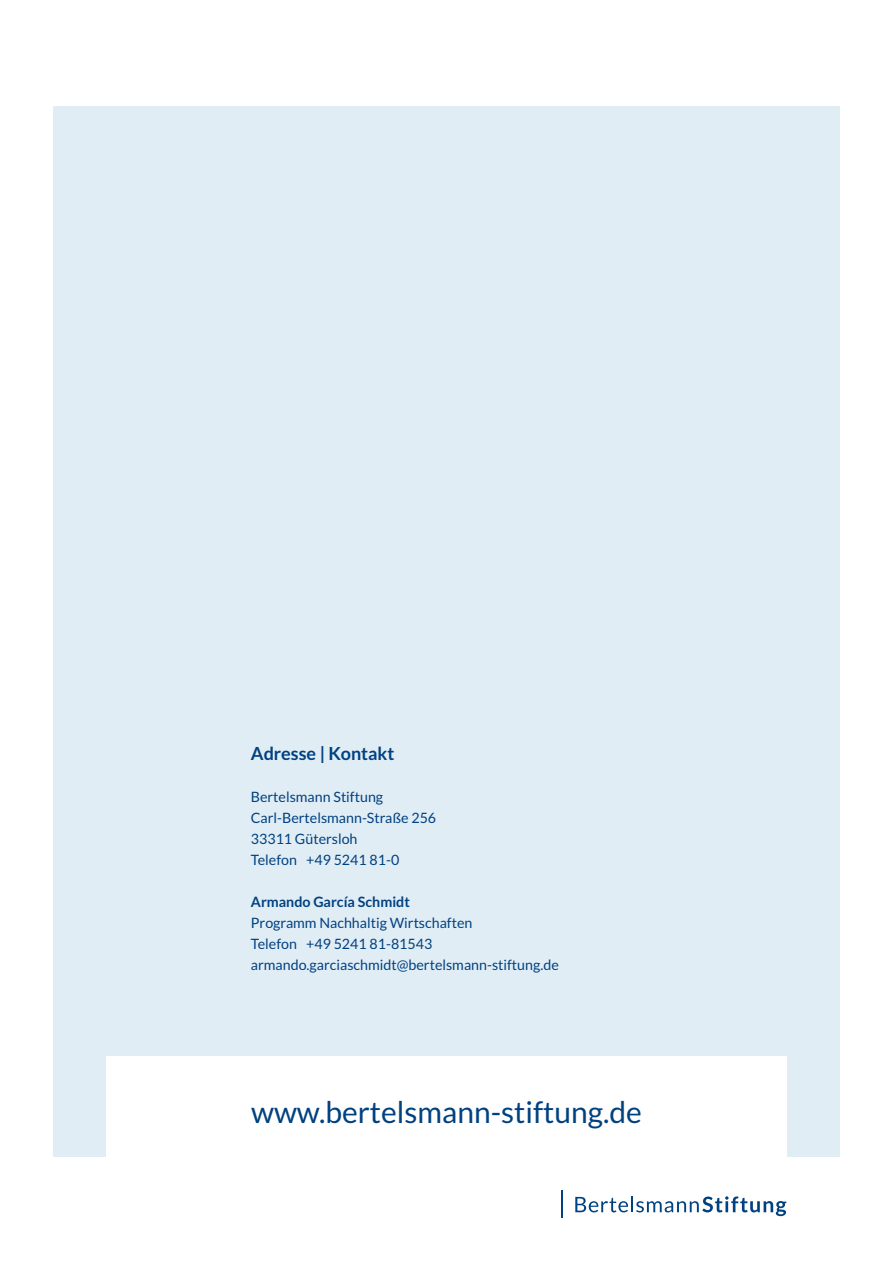
<style>
.page{position:relative;width:893px;height:1263px;background:#fff}
.page>*{position:absolute;margin:0;border:0;box-sizing:border-box;transform-origin:0 0}
.t1{font:30px "Lato";color:#004180}
.t2{font:700 18px "Lato";color:#004180}
.t3{font:14.25px/21px "Lato";color:#004180}
.t4{font:700 14.25px "Lato";color:#004180}
</style>
<div class="page">
<div style="left:53px;top:106px;width:787px;height:1051px;background:#e1edf5"></div>
<div style="left:106px;top:1057px;width:681px;height:108px;background:#fff"></div>
<svg style="left:575px;top:1196px;width:211px;height:20px"></svg>
<hr style="left:561px;top:1191px;width:2px;height:27px;background:#004180">
<p class="t2" style="left:251px;top:743px;width:145px">Adresse | Kontakt</p>
<p class="t3" style="left:251px;top:786px;width:187px">Bertelsmann Stiftung<br>Carl-Bertelsmann-Straße 256<br>33311 Gütersloh<br>Telefon +49 5241 81-0</p>
<p class="t4" style="left:251px;top:893px;width:160px">Armando García Schmidt</p>
<p class="t3" style="left:251px;top:912px;width:309px">Programm Nachhaltig Wirtschaften<br>Telefon +49 5241 81-81543 armando.garciaschmidt@bertelsmann-stiftung.de</p>
<h1 class="t1" style="left:251px;top:1096px;width:392px">www.bertelsmann-stiftung.de</h1>
</div>
